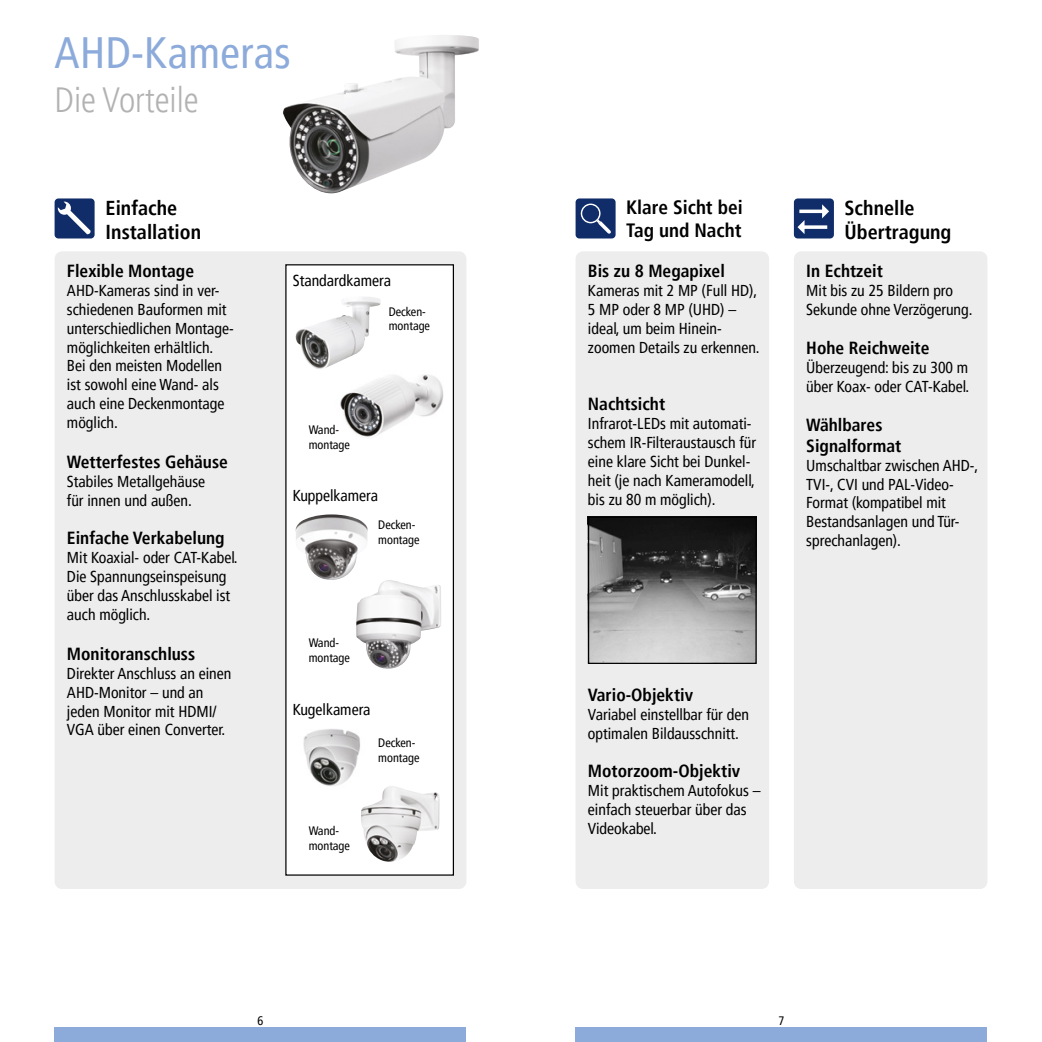
<style>
.page{position:relative;width:1042px;height:1042px;background:#fff}
.page>*{position:absolute;margin:0;border:0;box-sizing:border-box;transform-origin:0 0}
.t1{font:condensed 43.75px "Frutiger LT Pro";letter-spacing:.01em;color:#8caada}
.t2{font:300 condensed 35px "Frutiger LT Pro";color:#b3b2b2}
.t3{font:700 condensed 20.12px/24.2px "Frutiger LT Pro";color:#000}
.t4{font:700 condensed 19.25px/23.1px "Frutiger LT Pro";color:#000}
.t5{font:700 condensed 17.5px/21px "Frutiger LT Pro";color:#000}
.t6{font:condensed 15.75px/18.9px "Frutiger LT Pro";color:#000}
.t7{font:condensed 12.25px/14.7px "Frutiger LT Pro";color:#000}
</style>
<div class="page">
<div style="left:55px;top:251px;width:411px;height:638px;background:#ededed;border-radius:7px"></div>
<div style="left:286px;top:265px;width:167px;height:610px;background:#fff"></div>
<div style="left:285px;top:264px;width:169px;height:611px;border:1px solid #000"></div>
<div style="left:55px;top:1027px;width:411px;height:15px;background:#8caada"></div>
<div style="left:55px;top:198px;width:40px;height:40px;background:#102d69;border-radius:4px"></div>
<svg style="left:58px;top:202px;width:33px;height:32px"></svg>
<img style="left:340px;top:375px;width:104px;height:62px">
<img style="left:303px;top:729px;width:57px;height:57px">
<img style="left:356px;top:580px;width:85px;height:89px">
<img style="left:361px;top:786px;width:79px;height:76px">
<div style="left:794px;top:198px;width:40px;height:40px;background:#102d69;border-radius:4px"></div>
<svg style="left:804px;top:225px;width:23px;height:4px"></svg>
<svg style="left:797px;top:220px;width:7px;height:14px"></svg>
<hr style="left:799px;top:210px;width:26px;height:3px;background:#fff">
<svg style="left:822px;top:204px;width:7px;height:14px"></svg>
<div style="left:575px;top:198px;width:40px;height:40px;background:#102d69;border-radius:4px"></div>
<svg style="left:581px;top:204px;width:30px;height:30px"></svg>
<div style="left:575px;top:251px;width:194px;height:638px;background:#ededed;border-radius:7px"></div>
<div style="left:794px;top:251px;width:193px;height:638px;background:#ededed;border-radius:7px"></div>
<img style="left:590px;top:518px;width:164px;height:144px">
<div style="left:588px;top:516px;width:168px;height:148px;border:1px solid #000"></div>
<div style="left:575px;top:1027px;width:412px;height:15px;background:#8caada"></div>
<img style="left:295px;top:297px;width:86px;height:72px">
<img style="left:296px;top:514px;width:72px;height:66px">
<img style="left:283px;top:35px;width:196px;height:158px">
<h1 class="t1" style="left:55px;top:27px;width:238px">AHD-Kameras</h1>
<h2 class="t2" style="left:55px;top:79px;width:146px">Die Vorteile</h2>
<p class="t3" style="left:106px;top:196px;width:97px">Einfache<br>Installation</p>
<p class="t5" style="left:67px;top:260px;width:129px">Flexible Montage</p>
<p class="t6" style="left:67px;top:281px;width:168px">AHD-Kameras sind in ver&shy;schiedenen Bauformen mit unterschiedlichen Montage&shy;möglichkeiten erhältlich.<br>Bei den meisten Modellen ist sowohl eine Wand- als auch eine Deckenmontage möglich.</p>
<p class="t5" style="left:67px;top:451px;width:162px">Wetterfestes Gehäuse</p>
<p class="t6" style="left:67px;top:472px;width:140px">Stabiles Metallgehäuse für innen und außen.</p>
<p class="t5" style="left:67px;top:528px;width:159px">Einfache Verkabelung</p>
<p class="t6" style="left:67px;top:548px;width:172px">Mit Koaxial- oder CAT-Kabel.<br>Die Spannungseinspeisung über das Anschlusskabel ist auch möglich.</p>
<p class="t5" style="left:67px;top:643px;width:130px">Monitoranschluss</p>
<p class="t6" style="left:67px;top:664px;width:166px">Direkter Anschluss an einen<br>AHD-Monitor – und an jeden Monitor mit HDMI/<br>VGA über einen Converter.</p>
<p class="t6" style="left:293px;top:271px;width:100px">Standardkamera</p>
<p class="t7" style="left:389px;top:304px;width:43px">Decken&shy;montage</p>
<p class="t7" style="left:309px;top:422px;width:43px">Wand&shy;montage</p>
<p class="t6" style="left:293px;top:486px;width:87px">Kuppelkamera</p>
<p class="t7" style="left:378px;top:517px;width:43px">Decken&shy;montage</p>
<p class="t7" style="left:309px;top:635px;width:43px">Wand&shy;montage</p>
<p class="t6" style="left:293px;top:700px;width:79px">Kugelkamera</p>
<p class="t7" style="left:378px;top:735px;width:43px">Decken&shy;montage</p>
<p class="t7" style="left:309px;top:823px;width:43px">Wand&shy;montage</p>
<p class="t7" style="left:257px;top:1013px;width:7px">6</p>
<p class="t4" style="left:626px;top:196px;width:118px">Klare Sicht bei<br>Tag und Nacht</p>
<p class="t3" style="left:844px;top:196px;width:108px">Schnelle<br>Übertragung</p>
<p class="t5" style="left:588px;top:260px;width:138px">Bis zu 8 Megapixel</p>
<p class="t6" style="left:588px;top:281px;width:173px">Kameras mit 2 MP (Full HD),<br>5 MP oder 8 MP (UHD) – ideal, um beim Hinein&shy;zoomen Details zu erkennen.</p>
<p class="t5" style="left:588px;top:394px;width:79px">Nachtsicht</p>
<p class="t6" style="left:588px;top:414px;width:169px">Infrarot-LEDs mit automati&shy;schem IR-Filteraustausch für eine klare Sicht bei Dunkel&shy;heit (je nach Kameramodell, bis zu 80 m möglich).</p>
<p class="t5" style="left:806px;top:260px;width:78px">In Echtzeit</p>
<p class="t6" style="left:806px;top:281px;width:168px">Mit bis zu 25 Bildern pro<br>Sekunde ohne Verzögerung.</p>
<p class="t5" style="left:806px;top:337px;width:125px">Hohe Reichweite</p>
<p class="t6" style="left:806px;top:358px;width:164px">Überzeugend: bis zu 300 m über Koax- oder CAT-Kabel.</p>
<p class="t5" style="left:806px;top:414px;width:96px">Wählbares<br>Signalformat</p>
<p class="t6" style="left:806px;top:456px;width:174px">Umschaltbar zwischen AHD-,<br>TVI-, CVI und PAL-Video-<br>Format (kompatibel mit<br>Bestandsanlagen und Tür&shy;sprechanlagen).</p>
<p class="t5" style="left:588px;top:684px;width:107px">Vario-Objektiv</p>
<p class="t6" style="left:588px;top:705px;width:162px">Variabel einstellbar für den optimalen Bildausschnitt.</p>
<p class="t5" style="left:588px;top:761px;width:154px">Motorzoom-Objektiv</p>
<p class="t6" style="left:588px;top:781px;width:174px">Mit praktischem Autofokus – einfach steuerbar über das<br>Videokabel.</p>
<p class="t7" style="left:778px;top:1013px;width:7px">7</p>
</div>
